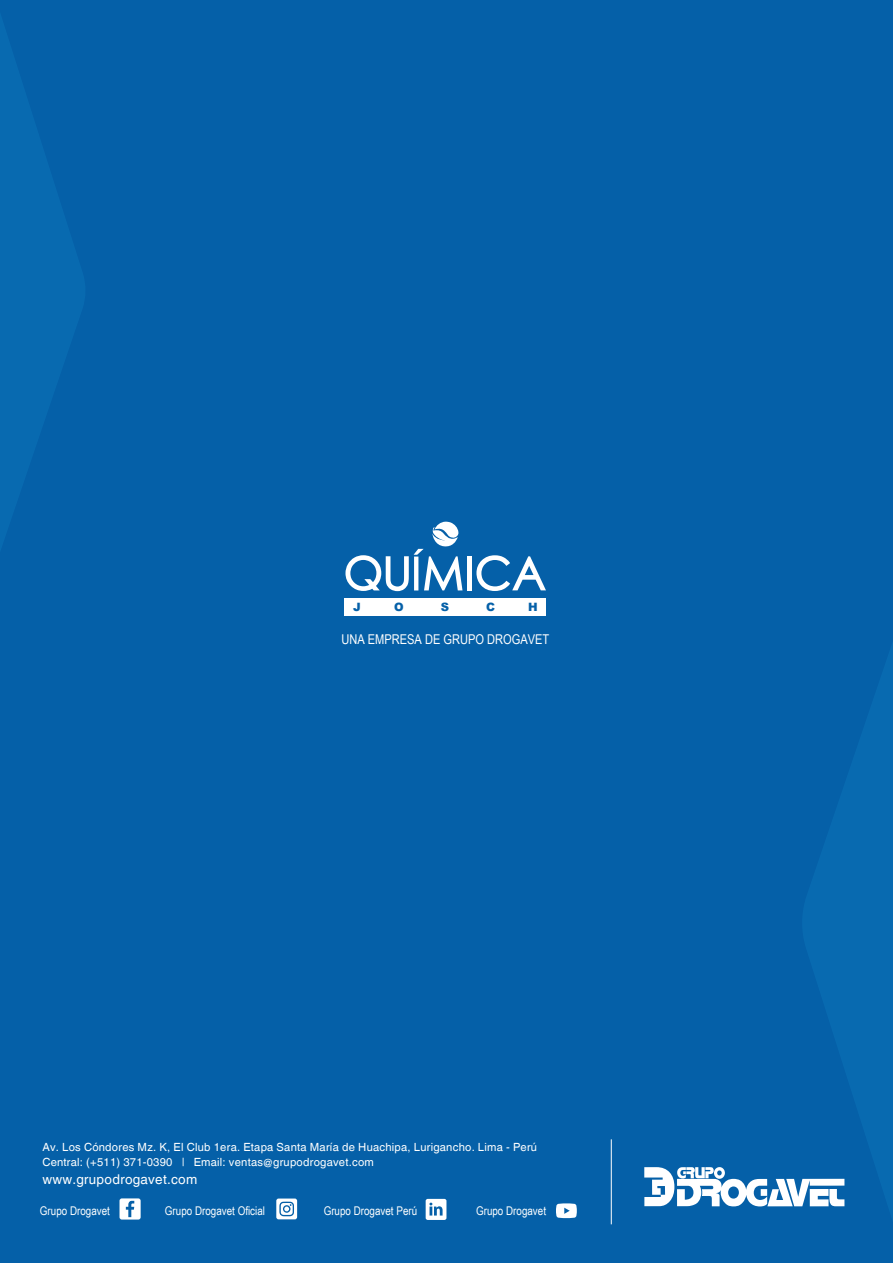
<style>
.page{position:relative;width:893px;height:1263px;background:#0560a8}
.page>*{position:absolute;margin:0;border:0;box-sizing:border-box;transform-origin:0 0}
.t1{font:50.4px "Chub Gothic";color:#fff}
.t2{font:13.5px "Arial Narrow";color:#fff}
.t3{font:13.5px "Helvetica World";letter-spacing:.02em;color:#fff}
.t4{font:12px "Arial Narrow";color:#fff}
.t5{font:900 11.55px "Arial";color:#0560a8}
.t6{font:11.25px/15px "Helvetica World";letter-spacing:.02em;color:#fff}
.s1{font-family:"Myriad Pro"}
</style>
<div class="page">
<svg style="left:432px;top:522px;width:26px;height:25px"></svg>
<div style="left:345px;top:598px;width:201px;height:18px;background:#fff"></div>
<svg style="left:120px;top:1198px;width:21px;height:21px"></svg>
<svg style="left:276px;top:1198px;width:21px;height:21px"></svg>
<svg style="left:556px;top:1203px;width:21px;height:15px"></svg>
<svg style="left:426px;top:1199px;width:20px;height:21px"></svg>
<svg style="left:644px;top:1167px;width:158px;height:39px"></svg>
<hr style="left:611px;top:1139px;width:1px;height:85px;background:#fff">
<svg style="left:802px;top:1178px;width:43px;height:29px"></svg>
<h1 class="t1" style="left:343px;top:544px;width:205px">QU<span class="s1">Í</span>MICA</h1>
<p class="t5" style="left:353px;top:598px;width:9px">J</p>
<p class="t5" style="left:394px;top:598px;width:11px">O</p>
<p class="t5" style="left:441px;top:598px;width:10px">S</p>
<p class="t5" style="left:486px;top:598px;width:10px">C</p>
<p class="t5" style="left:528px;top:598px;width:11px">H</p>
<p class="t2" style="left:341px;top:630px;width:209px">UNA EMPRESA DE GRUPO DROGAVET</p>
<p class="t6" style="left:42px;top:1140px;width:496px">Av. Los Cóndores Mz. K, El Club 1era. Etapa Santa María de Huachipa, Lurigancho. Lima - Perú<br>Central: (+511) 371-0390 | Email: ventas@grupodrogavet.com</p>
<p class="t3" style="left:42px;top:1172px;width:156px">www.grupodrogavet.com</p>
<p class="t4" style="left:40px;top:1202px;width:72px">Grupo Drogavet</p>
<p class="t4" style="left:165px;top:1202px;width:102px">Grupo Drogavet Oficial</p>
<p class="t4" style="left:324px;top:1202px;width:95px">Grupo Drogavet Perú</p>
<p class="t4" style="left:476px;top:1202px;width:72px">Grupo Drogavet</p>
</div>
